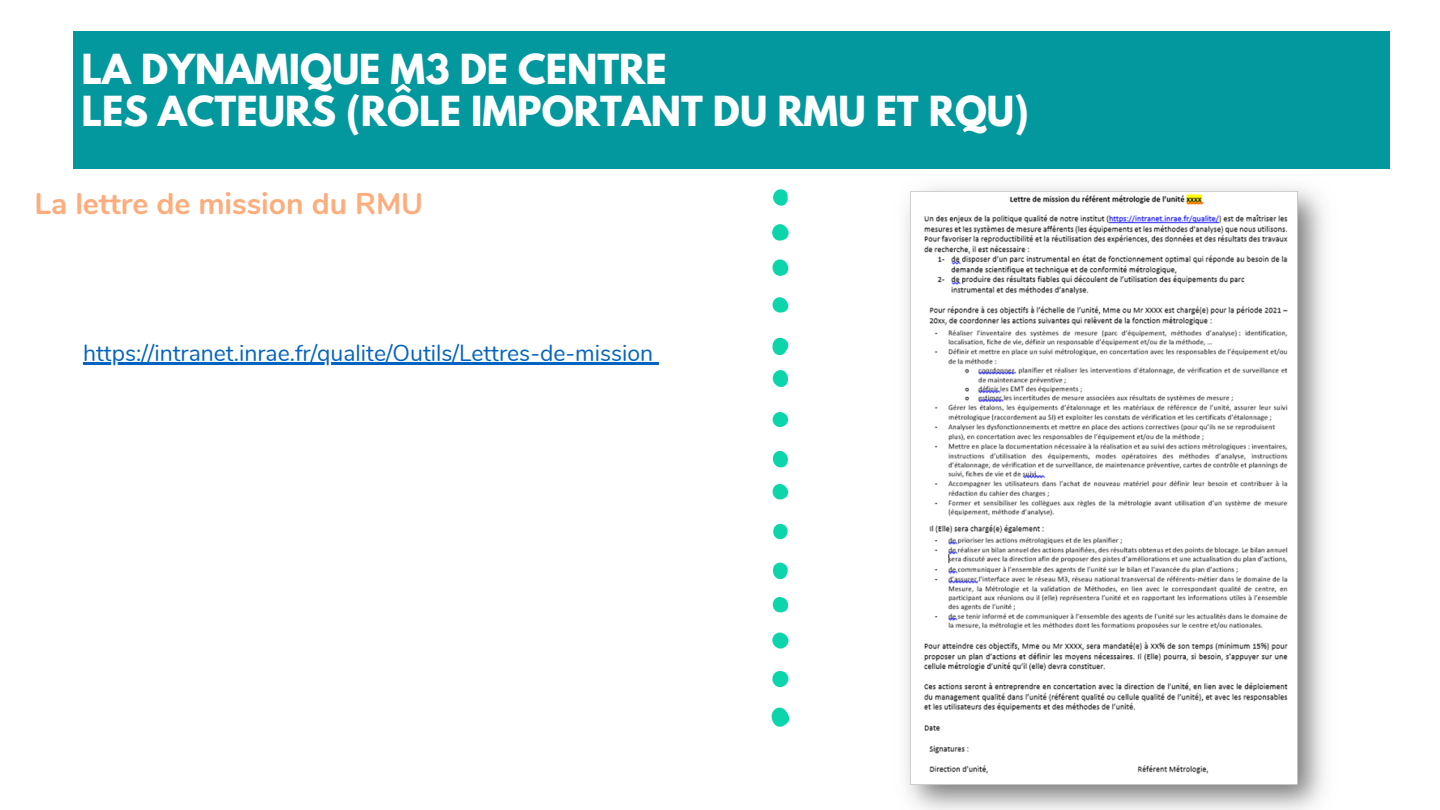
<style>
.page{position:relative;width:1440px;height:810px;background:#fff}
.page>*{position:absolute;margin:0;border:0;box-sizing:border-box;transform-origin:0 0}
.t1{font:700 36.7px "League Spartan";color:#fff}
.t2{font:700 30px "Nunito";color:#feac7c}
.t3{font:23px "Nunito";color:#0563c1}
</style>
<div class="page">
<div style="left:73px;top:31px;width:1317px;height:138px;background:#03989e"></div>
<img style="left:906px;top:187px;width:418px;height:623px">
<hr style="left:83px;top:362px;width:570px;height:3px;background:#0563c1">
<svg style="left:653px;top:362px;width:6px;height:3px"></svg>
<svg style="left:772px;top:707px;width:17px;height:20px"></svg>
<svg style="left:772px;top:337px;width:16px;height:18px"></svg>
<div style="left:772px;top:224px;width:17px;height:17px;background:#0cd5ac;border-radius:50%"></div>
<div style="left:773px;top:259px;width:15px;height:17px;background:#0cd5ac;border-radius:8px"></div>
<div style="left:772px;top:671px;width:16px;height:16px;background:#0cd5ac;border-radius:50%"></div>
<svg style="left:773px;top:370px;width:15px;height:17px"></svg>
<div style="left:772px;top:633px;width:16px;height:16px;background:#0cd5ac;border-radius:8px"></div>
<div style="left:773px;top:451px;width:15px;height:17px;background:#0cd5ac;border-radius:50%"></div>
<svg style="left:773px;top:562px;width:15px;height:18px"></svg>
<svg style="left:773px;top:297px;width:15px;height:16px"></svg>
<svg style="left:773px;top:189px;width:15px;height:17px"></svg>
<div style="left:773px;top:484px;width:15px;height:16px;background:#0cd5ac;border-radius:50%"></div>
<svg style="left:773px;top:597px;width:15px;height:15px"></svg>
<svg style="left:773px;top:412px;width:15px;height:15px"></svg>
<div style="left:773px;top:524px;width:15px;height:15px;background:#0cd5ac;border-radius:50%"></div>
<p class="t1" style="left:82px;top:51px;width:587px">LA DYNAMIQUE M3 DE CENTRE</p>
<p class="t1" style="left:82px;top:93px;width:949px">LES ACTEURS (RÔLE IMPORTANT DU RMU ET RQU)</p>
<p class="t2" style="left:34px;top:184px;width:390px">La lettre de mission du RMU</p>
<p class="t3" style="left:83px;top:338px;width:572px">https://intranet.inrae.fr/qualite/Outils/Lettres-de-mission</p>
</div>
